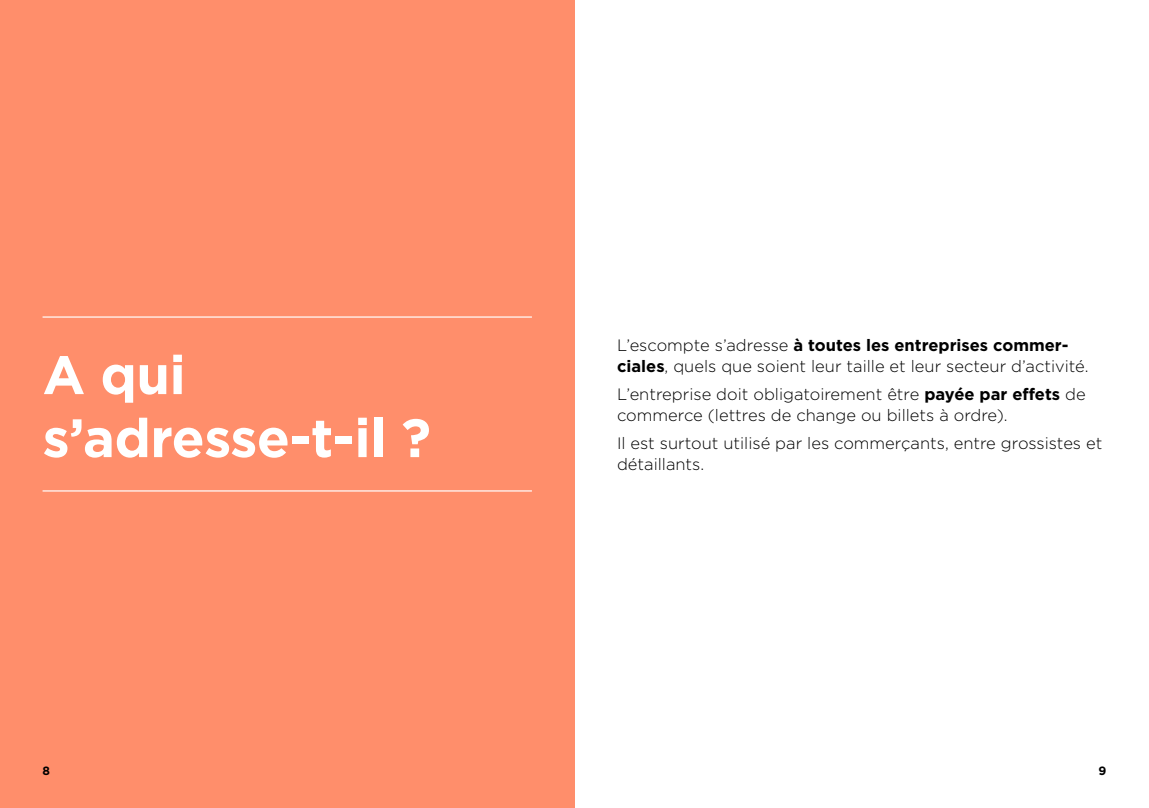
<style>
.page{position:relative;width:1149px;height:808px;background:#fff}
.page>*{position:absolute;margin:0;border:0;box-sizing:border-box;transform-origin:0 0}
.H1_-_chapitres{font:700 54px/63px "Gotham";letter-spacing:-.01em;color:#fff}
.Texte{font:300 16.5px/20.2px "Gotham";color:#000}
.t1{font:700 12px "Gotham";color:#000}
.s1{font-weight:700}
</style>
<div class="page">
<div style="left:0;top:0;width:574px;height:808px;background:#ff8e6b"></div>
<hr style="left:43px;top:490px;width:488px;height:1px;background:#fff">
<hr style="left:43px;top:316px;width:488px;height:2px;background:#fff">
<h1 class="H1_-_chapitres" style="left:43px;top:343px;width:390px">A qui s’adresse-t-il ?</h1>
<p class="Texte" style="left:617px;top:335px;width:473px">L’escompte s’adresse <span class="s1">à toutes les entreprises commer&shy;ciales</span>, quels que soient leur taille et leur secteur d’activité.</p>
<p class="Texte" style="left:617px;top:384px;width:470px">L’entreprise doit obligatoirement être <span class="s1">payée par effets</span> de commerce (lettres de change ou billets à ordre).</p>
<p class="Texte" style="left:617px;top:433px;width:486px">Il est surtout utilisé par les commerçants, entre grossistes et détaillants.</p>
<p class="t1" style="left:43px;top:763px;width:9px">8</p>
<p class="t1" style="left:1098px;top:763px;width:9px">9</p>
</div>
